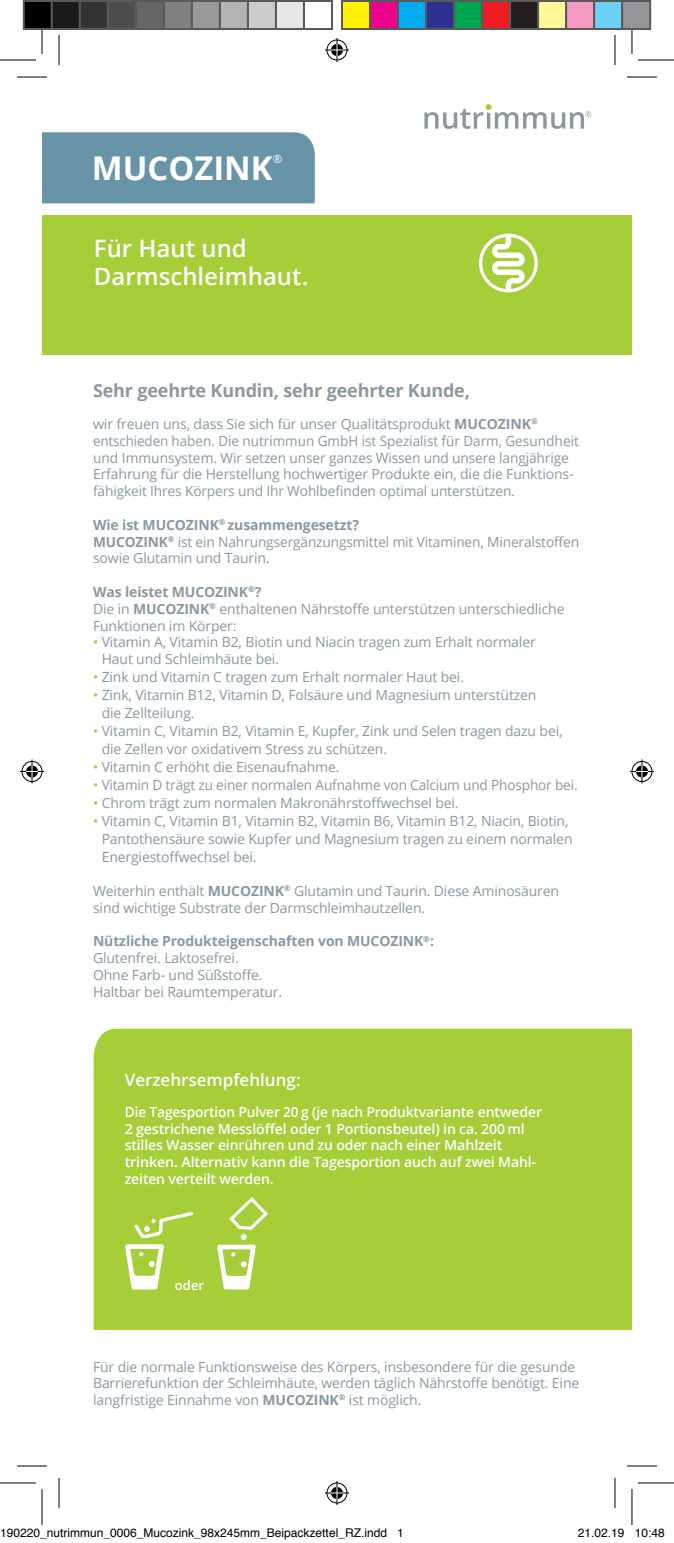
<style>
.page{position:relative;width:674px;height:1543px;background:#fff}
.page>*{position:absolute;margin:0;border:0;box-sizing:border-box;transform-origin:0 0}
.t1{font:700 32.8px "Open Sans";color:#fff}
.t2{font:600 24px/28.8px "Open Sans";color:#fff}
.t3{font:700 18px "Open Sans";letter-spacing:-.01em;color:#8b98a0}
.t4{font:600 17px "Open Sans";color:#fff}
.t5{font:14px/16.8px "Open Sans";letter-spacing:-.01em;color:#8b98a0}
.t6{font:600 14px/16.8px "Open Sans";letter-spacing:-.01em;color:#fff}
.t7{font:600 13px "Open Sans";color:#fff}
.t8{font:12px "Helvetica";color:#000}
.t9{font:11.4px "Open Sans";color:#fff}
.s1{font-weight:700}
.s2{color:#a6ce39}
</style>
<div class="page">
<div style="left:42px;top:215px;width:590px;height:140px;background:#a6ce39"></div>
<svg style="left:424px;top:104px;width:167px;height:25px"></svg>
<div style="left:42px;top:132px;width:273px;height:71px;background:#6894a8"></div>
<svg style="left:479px;top:234px;width:58px;height:58px"></svg>
<div style="left:94px;top:1029px;width:538px;height:301px;background:#a6ce39"></div>
<svg style="left:217px;top:1197px;width:51px;height:92px"></svg>
<svg style="left:125px;top:1244px;width:39px;height:45px"></svg>
<svg style="left:134px;top:1212px;width:59px;height:26px;background:#b6d75e"></svg>
<hr style="left:17px;top:77px;width:30px;height:1px;background:#000">
<hr style="left:627px;top:77px;width:30px;height:1px;background:#000">
<hr style="left:17px;top:1466px;width:30px;height:1px;background:#000">
<hr style="left:627px;top:1466px;width:30px;height:1px;background:#000">
<hr style="left:59px;top:35px;width:1px;height:30px;background:#000">
<hr style="left:59px;top:1478px;width:1px;height:30px;background:#000">
<hr style="left:614px;top:35px;width:1px;height:30px;background:#000">
<hr style="left:614px;top:1478px;width:1px;height:30px;background:#000">
<hr style="left:0;top:60px;width:36px;height:1px;background:#000">
<hr style="left:638px;top:60px;width:36px;height:1px;background:#000">
<hr style="left:0;top:1483px;width:36px;height:1px;background:#000">
<hr style="left:638px;top:1483px;width:36px;height:1px;background:#000">
<hr style="left:42px;top:18px;width:1px;height:36px;background:#000">
<hr style="left:42px;top:1489px;width:1px;height:36px;background:#000">
<hr style="left:631px;top:18px;width:1px;height:36px;background:#000">
<hr style="left:631px;top:1489px;width:1px;height:36px;background:#000">
<svg style="left:325px;top:38px;width:24px;height:24px"></svg>
<svg style="left:325px;top:1481px;width:24px;height:24px"></svg>
<svg style="left:20px;top:759px;width:24px;height:24px"></svg>
<svg style="left:630px;top:759px;width:24px;height:24px"></svg>
<div style="left:24px;top:1px;width:28px;height:28px;background:#000"></div>
<div style="left:23px;top:0;width:30px;height:30px;border:2px solid #595959"></div>
<div style="left:52px;top:1px;width:28px;height:28px;background:#1a1a1a"></div>
<div style="left:51px;top:0;width:30px;height:30px;border:2px solid #595959"></div>
<div style="left:80px;top:1px;width:28px;height:28px;background:#333"></div>
<div style="left:79px;top:0;width:30px;height:30px;border:2px solid #595959"></div>
<div style="left:108px;top:1px;width:28px;height:28px;background:#4d4d4d"></div>
<div style="left:107px;top:0;width:30px;height:30px;border:2px solid #595959"></div>
<div style="left:136px;top:1px;width:28px;height:28px;background:#666"></div>
<div style="left:135px;top:0;width:30px;height:30px;border:2px solid #595959"></div>
<div style="left:164px;top:1px;width:28px;height:28px;background:#808080"></div>
<div style="left:163px;top:0;width:30px;height:30px;border:2px solid #595959"></div>
<div style="left:192px;top:1px;width:28px;height:28px;background:#999"></div>
<div style="left:191px;top:0;width:30px;height:30px;border:2px solid #595959"></div>
<div style="left:220px;top:1px;width:28px;height:28px;background:#b3b3b3"></div>
<div style="left:219px;top:0;width:30px;height:30px;border:2px solid #595959"></div>
<div style="left:248px;top:1px;width:28px;height:28px;background:#ccc"></div>
<div style="left:247px;top:0;width:30px;height:30px;border:2px solid #595959"></div>
<div style="left:276px;top:1px;width:28px;height:28px;background:#e6e6e6"></div>
<div style="left:275px;top:0;width:30px;height:30px;border:2px solid #595959"></div>
<div style="left:303px;top:0;width:30px;height:30px;border:2px solid #595959"></div>
<div style="left:342px;top:1px;width:28px;height:28px;background:#fff101"></div>
<div style="left:341px;top:0;width:30px;height:30px;border:2px solid #595959"></div>
<div style="left:370px;top:1px;width:28px;height:28px;background:#ed028c"></div>
<div style="left:369px;top:0;width:30px;height:30px;border:2px solid #595959"></div>
<div style="left:398px;top:1px;width:28px;height:28px;background:#00aeef"></div>
<div style="left:397px;top:0;width:30px;height:30px;border:2px solid #595959"></div>
<div style="left:426px;top:1px;width:28px;height:28px;background:#2e3092"></div>
<div style="left:425px;top:0;width:30px;height:30px;border:2px solid #595959"></div>
<div style="left:454px;top:1px;width:28px;height:28px;background:#00a54f"></div>
<div style="left:453px;top:0;width:30px;height:30px;border:2px solid #595959"></div>
<div style="left:482px;top:1px;width:28px;height:28px;background:#ee1d23"></div>
<div style="left:481px;top:0;width:30px;height:30px;border:2px solid #595959"></div>
<div style="left:510px;top:1px;width:28px;height:28px;background:#231f20"></div>
<div style="left:509px;top:0;width:30px;height:30px;border:2px solid #595959"></div>
<div style="left:538px;top:1px;width:28px;height:28px;background:#fff79a"></div>
<div style="left:537px;top:0;width:30px;height:30px;border:2px solid #595959"></div>
<div style="left:566px;top:1px;width:28px;height:28px;background:#f499c2"></div>
<div style="left:565px;top:0;width:30px;height:30px;border:2px solid #595959"></div>
<div style="left:594px;top:1px;width:28px;height:28px;background:#6bcff6"></div>
<div style="left:593px;top:0;width:30px;height:30px;border:2px solid #595959"></div>
<div style="left:622px;top:1px;width:28px;height:28px;background:#939598"></div>
<div style="left:621px;top:0;width:30px;height:30px;border:2px solid #595959"></div>
<h1 class="t1" style="left:92px;top:145px;width:182px">MUCOZINK</h1>
<p class="t9" style="left:273px;top:151px;width:11px">®</p>
<h2 class="t2" style="left:94px;top:233px;width:216px">Für Haut und<br>Darmschleimhaut.</h2>
<p class="t3" style="left:93px;top:377px;width:378px">Sehr geehrte Kundin, sehr geehrter Kunde,</p>
<p class="t5" style="left:93px;top:415px;width:487px">wir freuen uns, dass Sie sich für unser Qualitätsprodukt <span class="s1">MUCOZINK</span><sup>® </sup>entschieden haben. Die nutrimmun GmbH ist Spezialist für Darm, Gesundheit und Immunsystem. Wir setzen unser ganzes Wissen und unsere langjährige Erfahrung für die Herstellung hochwertiger Produkte ein, die die Funktions&shy;fähigkeit Ihres Körpers und Ihr Wohlbefinden optimal unterstützen.</p>
<p class="t5" style="left:93px;top:516px;width:488px"><span class="s1">Wie ist MUCOZINK</span><sup>®</sup> <span class="s1">zusammengesetzt?<br>MUCOZINK</span><sup>®</sup> ist ein Nahrungsergänzungsmittel mit Vitaminen, Mineralstoffen sowie Glutamin und Taurin.</p>
<p class="t5" style="left:93px;top:583px;width:473px"><span class="s1">Was leistet MUCOZINK</span><sup>®</sup><span class="s1">?<br></span>Die in <span class="s1">MUCOZINK</span><sup>®</sup> enthaltenen Nährstoffe unterstützen unterschiedliche<br>Funktionen im Körper:</p>
<p class="t5" style="left:102px;top:634px;width:435px;text-indent:-9px"><span class="s2">•</span> Vitamin A, Vitamin B2, Biotin und Niacin tragen zum Erhalt normaler<br>Haut und Schleimhäute bei.</p>
<p class="t5" style="left:93px;top:668px;width:372px"><span class="s2">•</span> Zink und Vitamin C tragen zum Erhalt normaler Haut bei.</p>
<p class="t5" style="left:102px;top:686px;width:436px;line-height:18px;text-indent:-9px"><span class="s2">•</span> Zink, Vitamin B12, Vitamin D, Folsäure und Magnesium unterstützen die Zellteilung.</p>
<p class="t5" style="left:102px;top:722px;width:462px;line-height:18px;text-indent:-9px"><span class="s2">•</span> Vitamin C, Vitamin B2, Vitamin E, Kupfer, Zink und Selen tragen dazu bei, die Zellen vor oxidativem Stress zu schützen.</p>
<p class="t5" style="left:93px;top:758px;width:248px"><span class="s2">•</span> Vitamin C erhöht die Eisenaufnahme.</p>
<p class="t5" style="left:93px;top:776px;width:486px"><span class="s2">•</span> Vitamin D trägt zu einer normalen Aufnahme von Calcium und Phosphor bei.</p>
<p class="t5" style="left:93px;top:794px;width:367px"><span class="s2">•</span> Chrom trägt zum normalen Makronährstoffwechsel bei.</p>
<p class="t5" style="left:102px;top:812px;width:472px;line-height:18px;text-indent:-9px"><span class="s2">•</span> Vitamin C, Vitamin B1, Vitamin B2, Vitamin B6, Vitamin B12, Niacin, Biotin,<br>Pantothensäure sowie Kupfer und Magnesium tragen zu einem normalen<br>Energiestoffwechsel bei.</p>
<p class="t5" style="left:93px;top:882px;width:467px">Weiterhin enthält <span class="s1">MUCOZINK</span><sup>®</sup> Glutamin und Taurin. Diese Aminosäuren sind wichtige Substrate der Darmschleimhautzellen.</p>
<p class="t5" style="left:93px;top:932px;width:342px"><span class="s1">Nützliche Produkteigenschaften von MUCOZINK</span><sup>®</sup><span class="s1">:<br></span>Glutenfrei. Laktosefrei.<br>Ohne Farb- und Süßstoffe.<br>Haltbar bei Raumtemperatur.</p>
<p class="t4" style="left:125px;top:1068px;width:177px">Verzehrsempfehlung:</p>
<p class="t6" style="left:125px;top:1103px;width:419px">Die Tagesportion Pulver 20 g (je nach Produktvariante entweder 2 gestrichene Messlöffel oder 1 Portionsbeutel) in ca. 200 ml stilles Wasser einrühren und zu oder nach einer Mahlzeit trinken. Alternativ kann die Tagesportion auch auf zwei Mahl&shy;zeiten verteilt werden.</p>
<p class="t7" style="left:175px;top:1276px;width:31px">oder</p>
<p class="t5" style="left:93px;top:1358px;width:487px">Für die normale Funktionsweise des Körpers, insbesondere für die gesunde<br>Barrierefunktion der Schleimhäute, werden täglich Nährstoffe benötigt. Eine langfristige Einnahme von <span class="s1">MUCOZINK</span><sup>®</sup> ist möglich.</p>
<p class="t8" style="left:0;top:1524px;width:405px">190220_nutrimmun_0006_Mucozink_98x245mm_Beipackzettel_RZ.indd 1</p>
<p class="t8" style="left:578px;top:1524px;width:88px">21.02.19 10:48</p>
</div>
